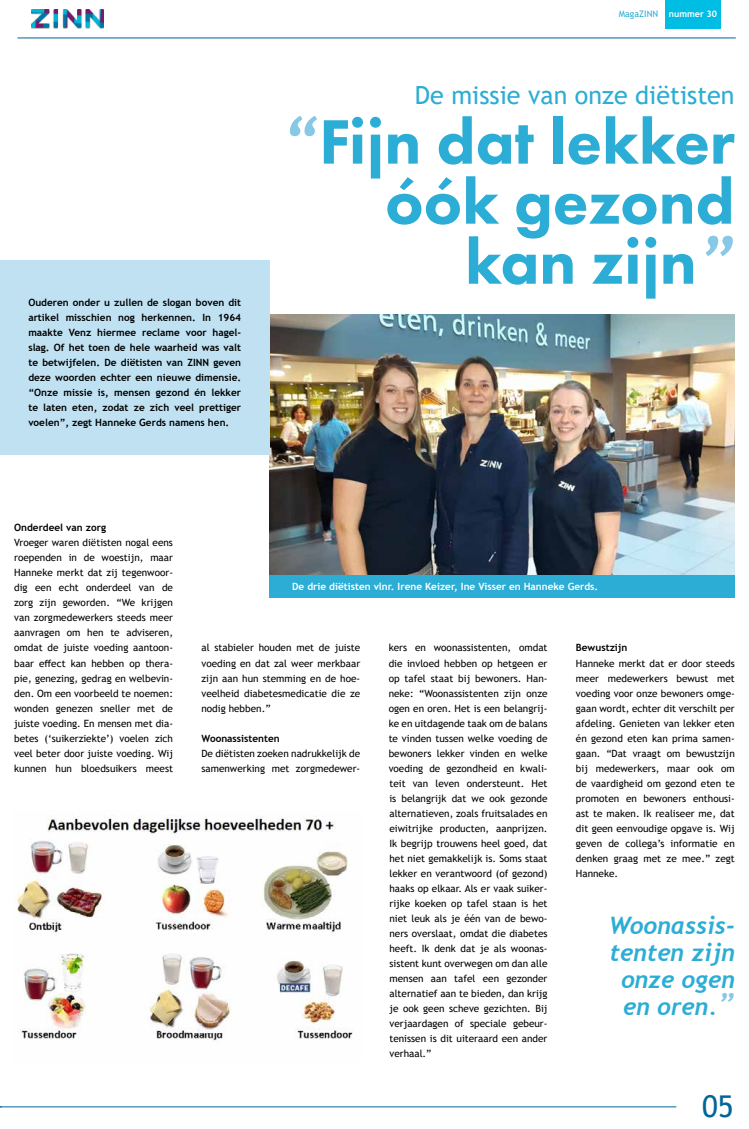
<style>
.page{position:relative;width:749px;height:1129px;background:#fff}
.page>*{position:absolute;margin:0;border:0;box-sizing:border-box;transform-origin:0 0}
.t1{font:800 65px/60px "Futura PT";color:#2cadd5;text-align:right}
.t2{font:30px "Trebuchet MS";color:#069}
.t3{font:25.1px "Trebuchet MS";color:#2cadd5}
.t4{font:italic 700 24px/27px "Trebuchet";color:#2cadd5;text-align:center}
.t5{font:10px/15px "Trebuchet MS";color:#000;text-align:justify}
.t6{font:700 10px/15px "Trebuchet MS";color:#000;text-align:justify}
.t7{font:700 10px "Trebuchet MS";color:#fff}
.t8{font:9px "Trebuchet MS";color:#2cadd5}
.s1{font-weight:700;color:#fff}
.s2{font-family:"Trebuchet";font-weight:700;font-style:italic;color:#86c8e5}
.s3{font-size:30px;color:#86c8e5}
</style>
<div class="page">
<div style="left:665px;top:0;width:55px;height:28px;background:#00bde3"></div>
<img style="left:32px;top:10px;width:71px;height:19px">
<hr style="left:0;top:1106px;width:676px;height:1px;background:#069">
<hr style="left:17px;top:37px;width:718px;height:1px;background:#069">
<img style="left:16px;top:815px;width:337px;height:226px">
<img style="left:269px;top:314px;width:465px;height:261px">
<div style="left:269px;top:575px;width:465px;height:22px;background:#2cadd5"></div>
<div style="left:0;top:260px;width:269px;height:194px;background:#bfe1f1"></div>
<p class="t6" style="left:28px;top:295px;width:214px">Ouderen onder u zullen de slogan boven dit artikel misschien nog herkennen. In 1964 maakte Venz hiermee reclame voor hagel&shy;slag. Of het toen de hele waarheid was valt te betwijfelen. De diëtisten van ZINN geven deze woorden echter een nieuwe dimensie. “Onze missie is, mensen gezond én lekker te laten eten, zodat ze zich veel prettiger voelen”, zegt Hanneke Gerds namens hen.</p>
<p class="t8" style="left:618px;top:9px;width:100px">MagaZINN <span class="s1">nummer 30</span></p>
<h3 class="t3" style="left:414px;top:79px;width:321px">De missie van onze diëtisten</h3>
<h1 class="t1" style="left:281px;top:111px;width:455px"><span class="s2">“</span>Fijn dat lekker óók gezond kan zijn<span class="s2">”</span></h1>
<p class="t6" style="left:14px;top:520px;width:93px">Onderdeel van zorg</p>
<p class="t5" style="left:14px;top:535px;width:160px">Vroeger waren diëtisten nogal eens roependen in de woestijn, maar Hanneke merkt dat zij tegenwoor&shy;dig een echt onderdeel van de zorg zijn geworden. “We krijgen van zorgmedewerkers steeds meer aanvragen om hen te adviseren, omdat de juiste voeding aantoon&shy;baar effect kan hebben op thera&shy;pie, genezing, gedrag en welbevin&shy;den. Om een voorbeeld te noemen: wonden genezen sneller met de juiste voeding. En mensen met dia&shy;betes (‘suikerziekte’) voelen zich veel beter door juiste voeding. Wij kunnen hun bloedsuikers meest</p>
<p class="t7" style="left:292px;top:580px;width:307px">De drie diëtisten vlnr. Irene Keizer, Ine Visser en Hanneke Gerds.</p>
<p class="t5" style="left:201px;top:640px;width:160px">al stabieler houden met de juiste voeding en dat zal weer merkbaar zijn aan hun stemming en de hoe&shy;veelheid diabetesmedicatie die ze nodig hebben.”</p>
<p class="t6" style="left:201px;top:730px;width:80px">Woonassistenten</p>
<p class="t5" style="left:201px;top:745px;width:160px">De diëtisten zoeken nadrukkelijk de samenwerking met zorgmedewer-</p>
<p class="t5" style="left:388px;top:640px;width:160px">kers en woonassistenten, omdat die invloed hebben op hetgeen er op tafel staat bij bewoners. Han&shy;neke: “Woonassistenten zijn onze ogen en oren. Het is een belangrij&shy;ke en uitdagende taak om de balans te vinden tussen welke voeding de bewoners lekker vinden en welke voeding de gezondheid en kwali&shy;teit van leven ondersteunt. Het is belangrijk dat we ook gezonde alternatieven, zoals fruitsalades en eiwitrijke producten, aanprijzen.<br>Ik begrijp trouwens heel goed, dat het niet gemakkelijk is. Soms staat lekker en verantwoord (of gezond) haaks op elkaar. Als er vaak suiker&shy;rijke koeken op tafel staan is het niet leuk als je één van de bewo&shy;ners overslaat, omdat die diabetes heeft. Ik denk dat je als woonas&shy;sistent kunt overwegen om dan alle mensen aan tafel een gezonder alternatief aan te bieden, dan krijg je ook geen scheve gezichten. Bij verjaardagen of speciale gebeur&shy;tenissen is dit uiteraard een ander verhaal.”</p>
<p class="t6" style="left:575px;top:640px;width:53px">Bewustzijn</p>
<p class="t5" style="left:575px;top:655px;width:160px">Hanneke merkt dat er door steeds meer medewerkers bewust met voeding voor onze bewoners omge&shy;gaan wordt, echter dit verschilt per afdeling. Genieten van lekker eten én gezond eten kan prima samen&shy;gaan. “Dat vraagt om bewustzijn bij medewerkers, maar ook om de vaardigheid om gezond eten te promoten en bewoners enthousi&shy;ast te maken. Ik realiseer me, dat dit geen eenvoudige opgave is. Wij geven de collega’s informatie en denken graag met ze mee.” zegt Hanneke.</p>
<h3 class="t4" style="left:608px;top:911px;width:127px">Woonassis&shy;tenten zijn onze ogen en oren.<span class="s3">”</span></h3>
<h2 class="t2" style="left:702px;top:1087px;width:33px">05</h2>
</div>
